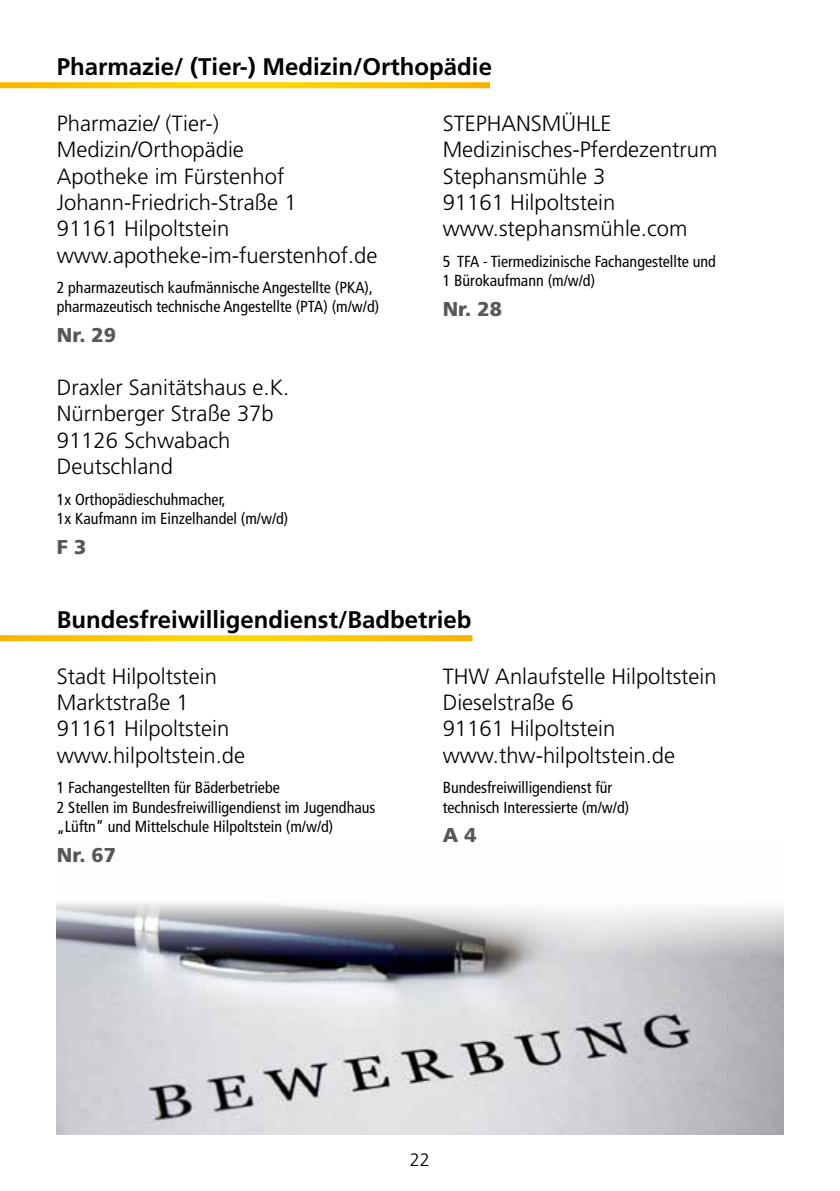
<style>
.page{position:relative;width:840px;height:1191px;background:#fff}
.page>*{position:absolute;margin:0;border:0;box-sizing:border-box;transform-origin:0 0}
.t1{font:700 24px "Frutiger LT Std";color:#000}
.t2{font:300 22px/26.4px "Frutiger LT";color:#000}
.t3{font:900 20px "Frutiger LT Std";color:#575756}
.t4{font:300 18px "Frutiger LT Std";color:#000}
.t5{font:condensed 16px/19.2px "Frutiger LT Std";color:#000}
</style>
<div class="page">
<svg style="left:0;top:635px;width:472px;height:6px;background:#fdc908"></svg>
<svg style="left:0;top:82px;width:489px;height:6px;background:#fdc90a"></svg>
<img style="left:57px;top:903px;width:725px;height:231px">
<p class="t1" style="left:57px;top:52px;width:436px">Pharmazie/ (Tier-) Medizin/Orthopädie</p>
<p class="t2" style="left:442px;top:110px;width:276px">STEPHANSMÜHLE<br>Medizinisches-Pferdezentrum<br>Stephansmühle 3<br>91161 Hilpoltstein www.stephansmühle.com</p>
<p class="t5" style="left:442px;top:252px;width:274px">5 TFA - Tiermedizinische Fachangestellte und<br>1 Bürokaufmann (m/w/d)</p>
<p class="t3" style="left:442px;top:297px;width:61px">Nr. 28</p>
<p class="t2" style="left:57px;top:110px;width:322px">Pharmazie/ (Tier-)<br>Medizin/Orthopädie<br>Apotheke im Fürstenhof<br>Johann-Friedrich-Straße 1<br>91161 Hilpoltstein www.apotheke-im-fuerstenhof.de</p>
<p class="t5" style="left:57px;top:278px;width:324px">2 pharmazeutisch kaufmännische Angestellte (PKA), pharmazeutisch technische Angestellte (PTA) (m/w/d)</p>
<p class="t3" style="left:57px;top:323px;width:61px">Nr. 29</p>
<p class="t2" style="left:57px;top:374px;width:234px">Draxler Sanitätshaus e.K.<br>Nürnberger Straße 37b<br>91126 Schwabach<br>Deutschland</p>
<p class="t5" style="left:57px;top:490px;width:233px">1x Orthopädieschuhmacher,<br>1x Kaufmann im Einzelhandel (m/w/d)</p>
<p class="t3" style="left:57px;top:534px;width:31px">F 3</p>
<p class="t1" style="left:57px;top:605px;width:416px">Bundesfreiwilligendienst/Badbetrieb</p>
<p class="t2" style="left:442px;top:663px;width:275px">THW Anlaufstelle Hilpoltstein<br>Dieselstraße 6<br>91161 Hilpoltstein www.thw-hilpoltstein.de</p>
<p class="t5" style="left:442px;top:778px;width:188px">Bundesfreiwilligendienst für technisch Interessierte (m/w/d)</p>
<p class="t3" style="left:442px;top:823px;width:35px">A 4</p>
<p class="t2" style="left:57px;top:663px;width:190px">Stadt Hilpoltstein<br>Marktstraße 1<br>91161 Hilpoltstein www.hilpoltstein.de</p>
<p class="t5" style="left:57px;top:778px;width:320px">1 Fachangestellten für Bäderbetriebe<br>2 Stellen im Bundesfreiwilligendienst im Jugendhaus „Lüftn“ und Mittelschule Hilpoltstein (m/w/d)</p>
<p class="t3" style="left:57px;top:842px;width:61px">Nr. 67</p>
<p class="t4" style="left:410px;top:1149px;width:22px">22</p>
</div>
